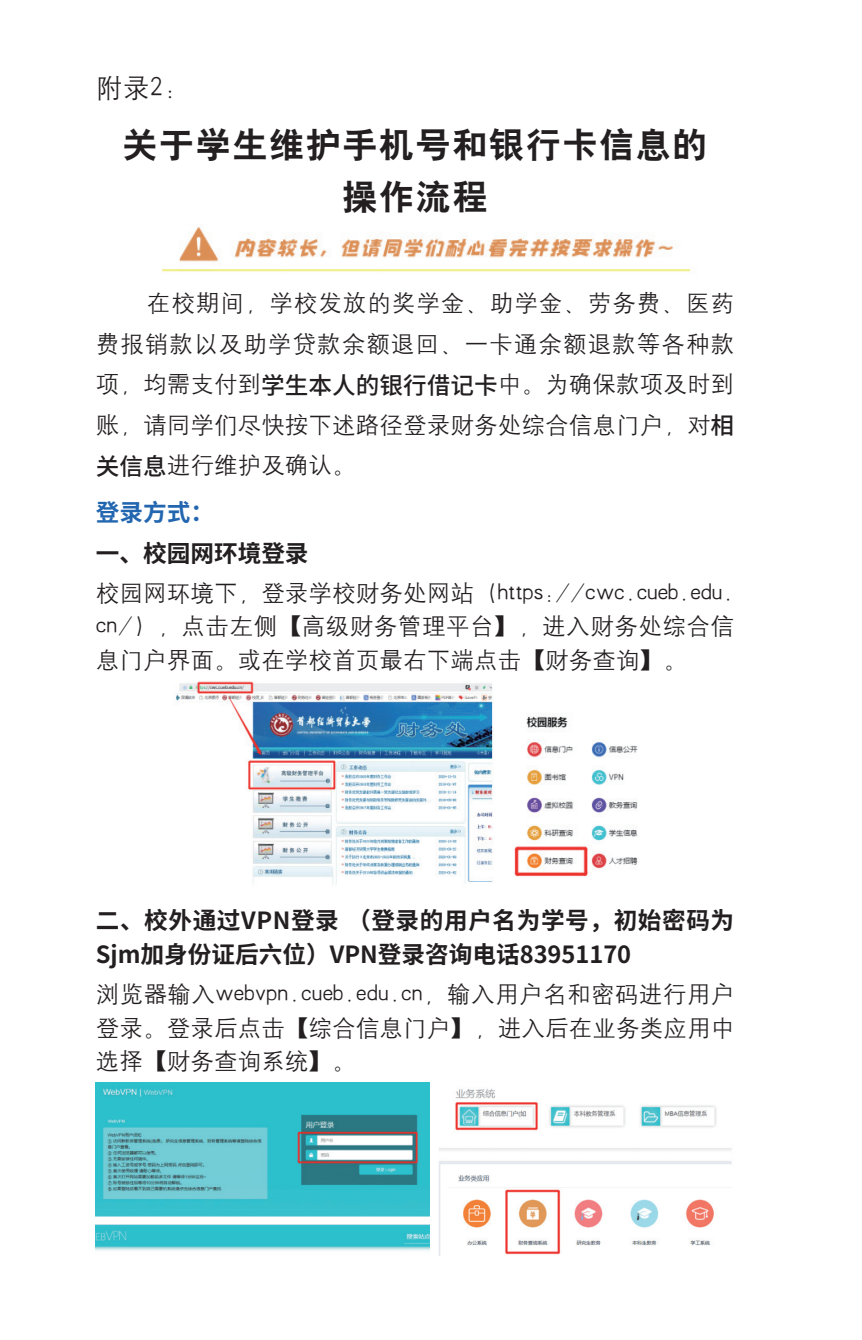
<style>
.page{position:relative;width:862px;height:1340px;background:#fff}
.page>*{position:absolute;margin:0;border:0;box-sizing:border-box;transform-origin:0 0}
.t1{font:34.88px/52.2px "H Yb 2 gj";letter-spacing:.05em;color:#231f20;text-align:center}
.t2{font:27px "H Yg 2 gj";color:#231f20}
.t3{font:23.62px/40.5px "H Yg 2 gj";color:#231f20;text-align:justify}
.t4{font:700 23.62px/33.8px "Source Han Sans CN";color:#231f20}
.t5{font:700 23.62px "Source Han Sans CN";color:#2366b0}
.s1{font-family:"Source Han Sans CN";font-weight:500}
</style>
<div class="page">
<img style="left:162px;top:225px;width:529px;height:47px">
<img style="left:176px;top:681px;width:462px;height:203px">
<img style="left:96px;top:1082px;width:333px;height:169px">
<img style="left:439px;top:1089px;width:293px;height:166px">
<p class="t2" style="left:96px;top:74px;width:96px">附录2：</p>
<h1 class="t1" style="left:122px;top:118px;width:586px">关于学生维护手机号和银行卡信息的操作流程</h1>
<p class="t3" style="left:96px;top:283px;width:639px;text-indent:51px">在校期间，学校发放的奖学金、助学金、劳务费、医药费报销款以及助学贷款余额退回、一卡通余额退款等各种款项，均需支付到<span class="s1">学生本人的银行借记卡</span>中。为确保款项及时到账，请同学们尽快按下述路径登录财务处综合信息门户，对<span class="s1">相关信息</span>进行维护及确认。</p>
<p class="t5" style="left:96px;top:499px;width:120px">登录方式：</p>
<p class="t4" style="left:96px;top:536px;width:214px">一、校园网环境登录</p>
<p class="t3" style="left:96px;top:575px;width:639px;line-height:33.8px">校园网环境下，登录学校财务处网站（https://cwc.cueb.edu. cn/），点击左侧【高级财务管理平台】，进入财务处综合信息门户界面。或在学校首页最右下端点击【财务查询】。</p>
<p class="t4" style="left:96px;top:904px;width:639px">二、校外通过VPN登录 （登录的用户名为学号，初始密码为<br>Sjm加身份证后六位）VPN登录咨询电话83951170</p>
<p class="t3" style="left:96px;top:976px;width:639px;line-height:33.8px">浏览器输入webvpn.cueb.edu.cn，输入用户名和密码进行用户登录。登录后点击【综合信息门户】，进入后在业务类应用中选择【财务查询系统】。</p>
</div>
